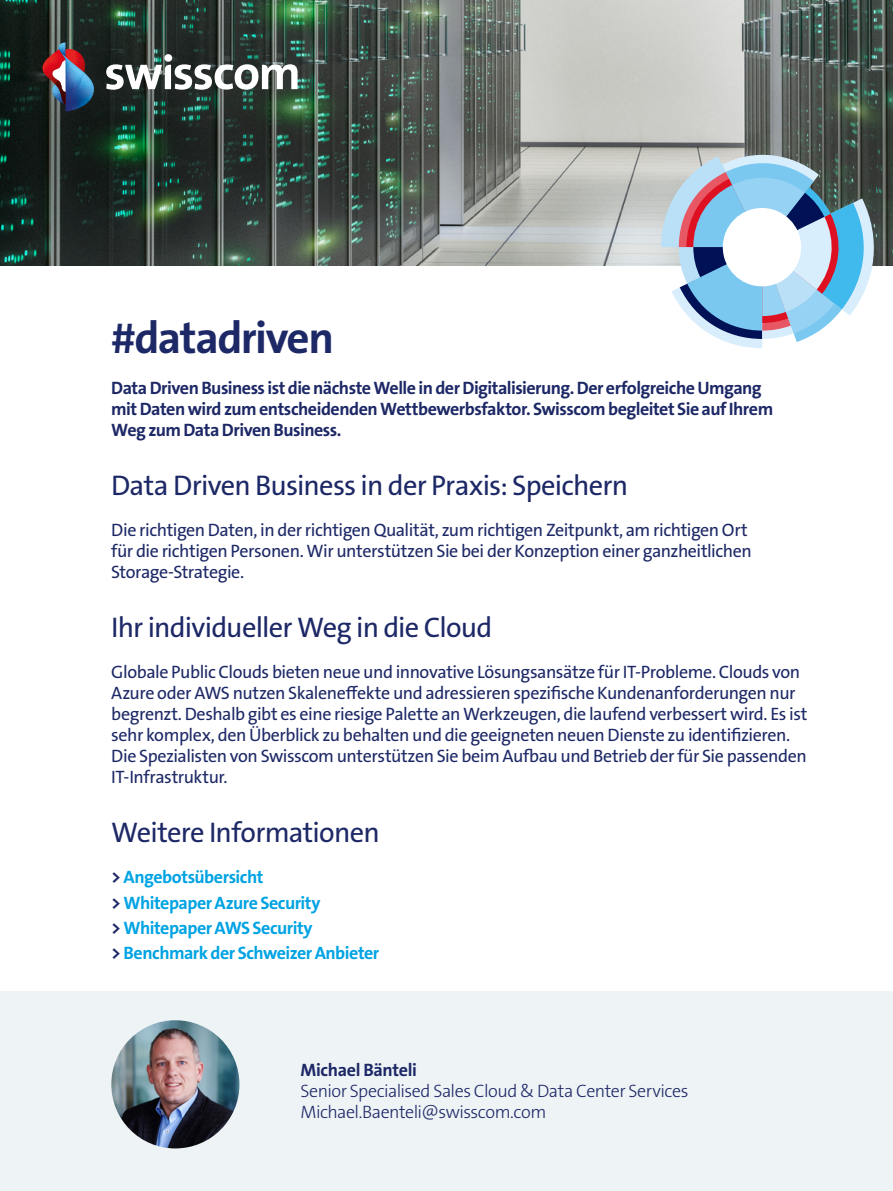
<style>
.page{position:relative;width:893px;height:1191px;background:#fff}
.page>*{position:absolute;margin:0;border:0;box-sizing:border-box;transform-origin:0 0}
.t1{font:700 45px "The Sans B W7";letter-spacing:-.035em;color:#1d2866}
.t2{font:28.5px "The Sans B W5 Plain";letter-spacing:-.025em;color:#1d2866}
.t3{font:18px/21px "The Sans B W5 Plain";letter-spacing:-.025em;color:#1d2866}
.t4{font:700 18px/21px "The Sans B W7";letter-spacing:-.03em;color:#1d2866}
.t5{font:700 18px/25.2px "The Sans B W7";letter-spacing:-.03em;color:#00a3e3}
.t6{font:300 18px/21px "The Sans B W3";letter-spacing:-.03em;color:#1d2866}
.s1{color:#1d2866}
</style>
<div class="page">
<img style="left:0;top:0;width:893px;height:265px">
<div style="left:0;top:991px;width:893px;height:200px;background:#eef3f6"></div>
<img style="left:111px;top:1020px;width:128px;height:128px;border-radius:64px">
<svg style="left:661px;top:149px;width:220px;height:199px"></svg>
<div style="left:723px;top:208px;width:78px;height:78px;background:#fff;border-radius:50%"></div>
<img style="left:43px;top:43px;width:51px;height:68px">
<svg style="left:106px;top:54px;width:192px;height:36px"></svg>
<h1 class="t1" style="left:111px;top:308px;width:224px">#datadriven</h1>
<p class="t4" style="left:111px;top:377px;width:663px">Data Driven Business ist die nächste Welle in der Digitalisierung. Der erfolgreiche Umgang mit Daten wird zum entscheidenden Wettbewerbsfaktor. Swisscom begleitet Sie auf Ihrem<br>Weg zum Data Driven Business.</p>
<h2 class="t2" style="left:111px;top:467px;width:518px">Data Driven Business in der Praxis: Speichern</h2>
<p class="t3" style="left:111px;top:519px;width:642px">Die richtigen Daten, in der richtigen Qualität, zum richtigen Zeitpunkt, am richtigen Ort für die richtigen Personen. Wir unterstützen Sie bei der Konzeption einer ganzheitlichen<br>Storage-Strategie.</p>
<h2 class="t2" style="left:111px;top:609px;width:383px">Ihr individueller Weg in die Cloud</h2>
<p class="t3" style="left:111px;top:661px;width:698px">Globale Public Clouds bieten neue und innovative Lösungsansätze für IT-Probleme. Clouds von Azure oder AWS nutzen Skaleneffekte und adressieren spezifische Kundenanforderungen nur begrenzt. Deshalb gibt es eine riesige Palette an Werkzeugen, die laufend verbessert wird. Es ist sehr komplex, den Überblick zu behalten und die geeigneten neuen Dienste zu identifizieren.<br>Die Spezialisten von Swisscom unterstützen Sie beim Aufbau und Betrieb der für Sie passenden IT-Infrastruktur.</p>
<h2 class="t2" style="left:111px;top:814px;width:270px">Weitere Informationen</h2>
<p class="t5" style="left:111px;top:864px;width:270px"><span class="s1">&gt;</span> Angebotsübersicht<br><span class="s1">&gt;</span> Whitepaper Azure Security<br><span class="s1">&gt;</span> Whitepaper AWS Security<br><span class="s1">&gt;</span> Benchmark der Schweizer Anbieter</p>
<p class="t4" style="left:300px;top:1059px;width:118px">Michael Bänteli</p>
<p class="t6" style="left:300px;top:1080px;width:389px">Senior Specialised Sales Cloud &amp; Data Center Services<br>Michael.Baenteli@swisscom.com</p>
</div>
